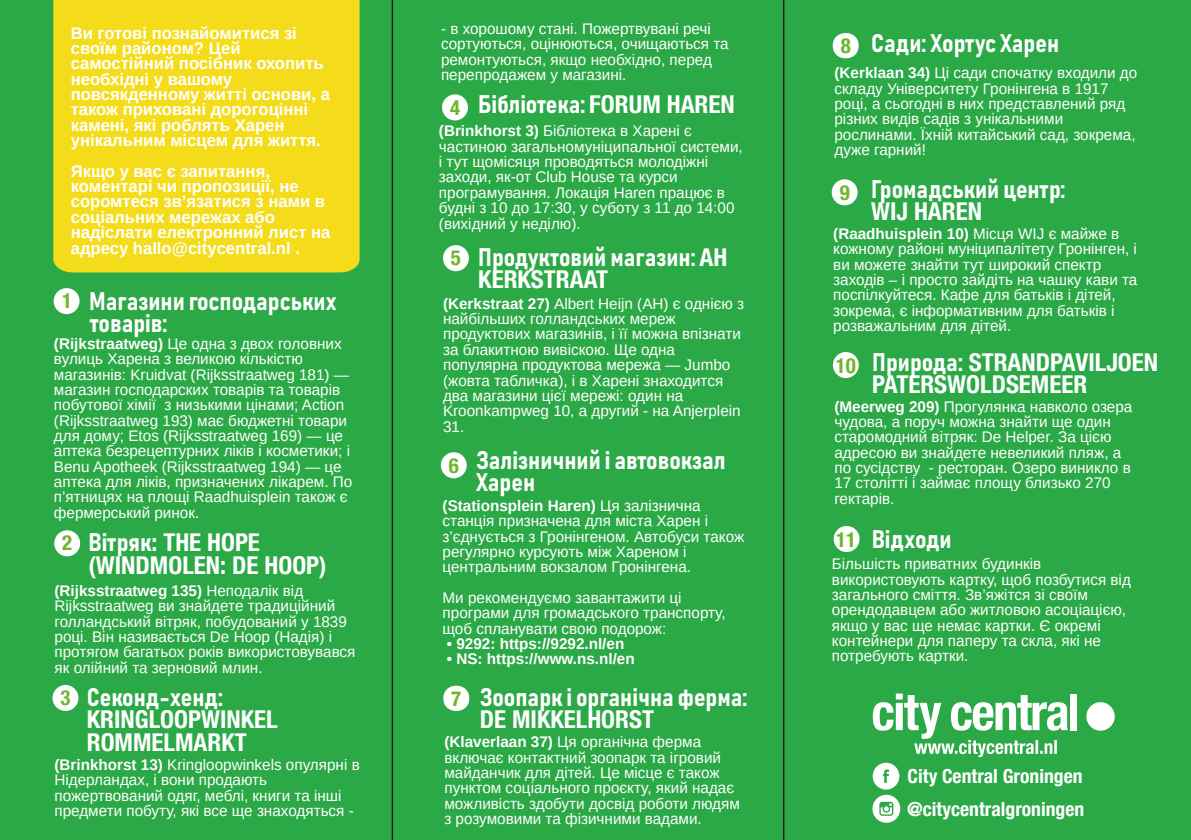
<style>
.page{position:relative;width:1191px;height:840px;background:#fff}
.page>*{position:absolute;margin:0;border:0;box-sizing:border-box;transform-origin:0 0}
.t1{font:25px/22.2px "Bahnschrift";color:#fff}
.t2{font:700 25px/22.2px "Helvetica Central";color:#fff}
.t3{font:700 21px "Helvetica Central";color:#70b62c}
.t4{font:700 19.8px/33.2px "Helvetica Central";color:#fff}
.t5{font:700 16.8px/15.4px "Arimo";color:#fff}
.t6{font:15.4px/15.4px "Arimo";color:#fff}
.t7{font:700 15.4px "Arimo";color:#fff}
.s1{font-weight:700}
.s2{font-family:"Bahnschrift";font-weight:400}
.s3{font-family:"Helvetica Central";font-weight:700}
.s4{font-size:21px;color:#70b62c}
.s5{font-family:"Helvetica Central";font-weight:700;font-size:21px;color:#70b62c}
</style>
<div class="page">
<div style="left:0;top:0;width:1191px;height:839px;background:#2ba946"></div>
<div style="left:54px;top:288px;width:26px;height:26px;background:#fff;border-radius:50%"></div>
<div style="left:442px;top:94px;width:26px;height:26px;background:#fff;border-radius:50%"></div>
<div style="left:443px;top:245px;width:26px;height:26px;background:#fff;border-radius:50%"></div>
<div style="left:53px;top:0;width:306px;height:272px;background:#f4dc1a"></div>
<svg style="left:872px;top:693px;width:196px;height:63px"></svg>
<div style="left:1069px;top:693px;width:7px;height:36px;background:#fff"></div>
<div style="left:1086px;top:701px;width:28px;height:29px;background:#fff;border-radius:50%"></div>
<svg style="left:872px;top:762px;width:28px;height:60px"></svg>
<hr style="left:783px;top:0;width:1px;height:839px;background:#1d1d1b">
<hr style="left:392px;top:0;width:1px;height:839px;background:#1d1d1b">
<div style="left:54px;top:530px;width:26px;height:26px;background:#fff;border-radius:50%"></div>
<div style="left:441px;top:452px;width:26px;height:26px;background:#fff;border-radius:50%"></div>
<svg style="left:443px;top:685px;width:26px;height:26px"></svg>
<svg style="left:832px;top:33px;width:27px;height:26px"></svg>
<div style="left:831px;top:179px;width:26px;height:26px;background:#fff;border-radius:50%"></div>
<div style="left:833px;top:525px;width:26px;height:26px;background:#fff;border-radius:50%"></div>
<div style="left:53px;top:684px;width:25px;height:26px;background:#fff;border-radius:50%"></div>
<div style="left:833px;top:352px;width:25px;height:26px;background:#fff;border-radius:50%"></div>
<p class="t5" style="left:71px;top:25px;width:261px">Ви готові познайомитися зі своїм районом? Цей самостійний посібник охопить необхідні у вашому повсякденному житті основи, а також приховані дорогоцінні камені, які роблять Харен унікальним місцем для життя.</p>
<p class="t5" style="left:71px;top:163px;width:261px">Якщо у вас є запитання, коментарі чи пропозиції, не соромтеся зв’язатися з нами в соціальних мережах або надіслати електронний лист на адресу hallo@citycentral.nl .</p>
<h1 class="t1" style="left:89px;top:289px;width:249px">Магазини господарських товарів:</h1>
<h2 class="t3" style="left:62px;top:287px;width:11px">1</h2>
<p class="t6" style="left:54px;top:336px;width:300px"><span class="s1">(Rijkstraatweg)</span> Це одна з двох головних вулиць Харена з великою кількістю магазинів: Kruidvat (Rijksstraatweg 181) — магазин господарских товарів та товарів побутової хімії з низькими цінами; Action (Rijksstraatweg 193) має бюджетні товари для дому; Etos (Rijksstraatweg 169) — це аптека безрецептурних ліків і косметики; і Benu Apotheek (Rijksstraatweg 194) — це аптека для ліків, призначених лікарем. По п’ятницях на площі Raadhuisplein також є фермерський ринок.</p>
<h2 class="t3" style="left:62px;top:530px;width:11px">2</h2>
<h1 class="t2" style="left:88px;top:531px;width:239px"><span class="s2">Вітряк</span>: THE HOPE (WINDMOLEN: DE HOOP)</h1>
<p class="t6" style="left:55px;top:582px;width:302px"><span class="s1">(Rijksstraatweg 135)</span> Неподалік від Rijksstraatweg ви знайдете традиційний голландський вітряк, побудований у 1839 році. Він називається De Hoop (Надія) і протягом багатьох років використовувався як олійний та зерновий млин.</p>
<h2 class="t3" style="left:60px;top:684px;width:11px">3</h2>
<h1 class="t1" style="left:87px;top:685px;width:138px">Секонд-хенд:</h1>
<h1 class="t2" style="left:87px;top:707px;width:192px">KRINGLOOPWINKEL<br>ROMMELMARKT</h1>
<p class="t6" style="left:54px;top:756px;width:307px"><span class="s1">(Brinkhorst 13)</span> Kringloopwinkels опулярні в Нідерландах, і вони продають пожертвований одяг, меблі, книги та інші предмети побуту, які все ще знаходяться -</p>
<p class="t6" style="left:441px;top:21px;width:289px">- в хорошому стані. Пожертвувані речі сортуються, оцінюються, очищаються та ремонтуються, якщо необхідно, перед перепродажем у магазині.</p>
<h2 class="t3" style="left:450px;top:95px;width:11px">4</h2>
<h1 class="t1" style="left:478px;top:93px;width:258px">Бібліотека: <span class="s3">FORUM HAREN</span></h1>
<p class="t6" style="left:439px;top:123px;width:305px"><span class="s1">(Brinkhorst 3)</span> Бібліотека в Харені є частиною загальномуніципальної системи, і тут щомісяця проводяться молодіжні заходи, як-от Club House та курси програмування. Локація Haren працює в будні з 10 до 17:30, у суботу з 11 до 14:00 (вихідний у неділю).</p>
<h2 class="t3" style="left:451px;top:245px;width:11px">5</h2>
<h1 class="t1" style="left:478px;top:246px;width:250px">Продуктовий магазин: <span class="s3">AH</span></h1>
<h1 class="t2" style="left:478px;top:268px;width:131px">KERKSTRAAT</h1>
<p class="t6" style="left:443px;top:296px;width:303px"><span class="s1">(Kerkstraat 27)</span> Albert Heijn (AH) є однією з найбільших голландських мереж продуктових магазинів, і її можна впізнати за блакитною вивіскою. Ще одна популярна продуктова мережа — Jumbo (жовта табличка), і в Харені знаходится два магазини цієї мережі: один на Kroonkampweg 10, а другий - на Anjerplein 31.</p>
<h2 class="t3" style="left:449px;top:452px;width:11px">6</h2>
<h1 class="t1" style="left:476px;top:448px;width:251px">Залізничний і автовокзал<br>Харен</h1>
<p class="t6" style="left:442px;top:497px;width:303px"><span class="s1">(Stationsplein Haren)</span> Ця залізнична станція призначена для міста Харен і з’єднується з Гронінгеном. Автобуси також регулярно курсують між Хареном і центральним вокзалом Гронінгена.</p>
<p class="t6" style="left:442px;top:589px;width:284px">Ми рекомендуємо завантажити ці програми для громадського транспорту, щоб спланувати свою подорож:</p>
<p class="t7" style="left:447px;top:632px;width:179px">• 9292: https://9292.nl/en</p>
<p class="t7" style="left:447px;top:648px;width:189px">• NS: https://www.ns.nl/en</p>
<h2 class="t3" style="left:451px;top:685px;width:11px">7</h2>
<h1 class="t1" style="left:480px;top:685px;width:269px">Зоопарк і органічна ферма:</h1>
<h1 class="t2" style="left:480px;top:707px;width:176px">DE MIKKELHORST</h1>
<p class="t6" style="left:444px;top:734px;width:297px"><span class="s1">(Klaverlaan 37)</span> Ця органічна ферма включає контактний зоопарк та ігровий майданчик для дітей. Це місце є також пунктом соціального проєкту, який надає можливість здобути досвід роботи людям з розумовими та фізичними вадами.</p>
<h2 class="t3" style="left:840px;top:33px;width:11px">8</h2>
<h1 class="t1" style="left:871px;top:31px;width:189px">Сади: Хортус Харен</h1>
<p class="t6" style="left:834px;top:65px;width:304px"><span class="s1">(Kerklaan 34)</span> Ці сади спочатку входили до складу Університету Гронінгена в 1917 році, а сьогодні в них представлений ряд різних видів садів з унікальними рослинами. Їхній китайський сад, зокрема, дуже гарний!</p>
<h2 class="t3" style="left:839px;top:180px;width:11px">9</h2>
<h1 class="t1" style="left:871px;top:178px;width:196px">Громадський центр:</h1>
<h1 class="t2" style="left:871px;top:200px;width:112px">WIJ HAREN</h1>
<p class="t6" style="left:833px;top:226px;width:306px"><span class="s1">(Raadhuisplein 10)</span> Місця WIJ є майже в кожному районі муніципалітету Гронінген, і ви можете знайти тут широкий спектр заходів – і просто зайдіть на чашку кави та поспілкуйтеся. Кафе для батьків і дітей, зокрема, є інформативним для батьків і розважальним для дітей.</p>
<h1 class="t2" style="left:872px;top:350px;width:287px;text-indent:-36px"><span class="s4">10</span> <span class="s2">Природа:</span> STRANDPAVILJOEN<br>PATERSWOLDSEMEER</h1>
<p class="t6" style="left:834px;top:398px;width:299px"><span class="s1">(Meerweg 209)</span> Прогулянка навколо озера чудова, а поруч можна знайти ще один старомодний вітряк: De Helper. За цією адресою ви знайдете невеликий пляж, а по сусідству - ресторан. Озеро виникло в 17 столітті і займає площу близько 270 гектарів.</p>
<h1 class="t1" style="left:836px;top:527px;width:117px"><span class="s5">11</span> Відходи</h1>
<p class="t6" style="left:832px;top:556px;width:300px">Більшість приватних будинків використовують картку, щоб позбутися від загального сміття. Зв’яжітся зі своїм орендодавцем або житловою асоціацією, якщо у вас ще немає картки. Є окремі контейнери для паперу та скла, які не потребують картки.</p>
<p class="t4" style="left:907px;top:758px;width:179px">City Central Groningen @citycentralgroningen</p>
</div>
